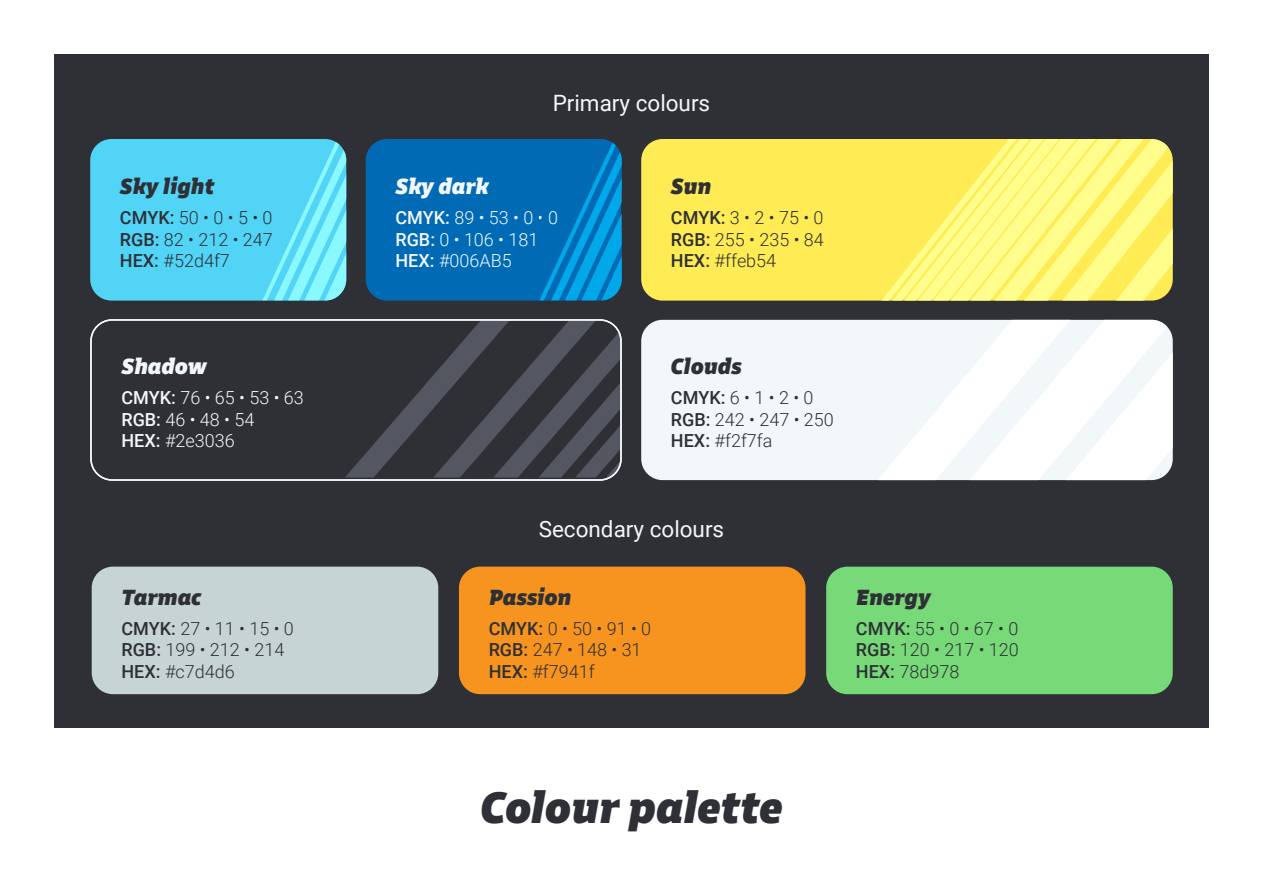
<style>
.page{position:relative;width:1263px;height:893px;background:#fff}
.page>*{position:absolute;margin:0;border:0;box-sizing:border-box;transform-origin:0 0}
.t1{font:italic 45px "Enra Semi Var";color:#2e3036}
.t2{font:italic 22.5px "Enra Semi Var";color:#2e3036}
.t3{font:22.5px "Roboto";color:#f2f7fa}
.t4{font:italic 22.5px "Enra Semi Var";color:#f2f7fa}
.t5{font:300 18px/21.6px "Roboto";color:#2e3036;text-align:justify}
.t6{font:300 18px/21.6px "Roboto";color:#f2f7fa}
.s1{font-weight:500}
</style>
<div class="page">
<div style="left:54px;top:54px;width:1155px;height:673px;background:#2e3036"></div>
<div style="left:826px;top:567px;width:347px;height:127px;background:#78d978;border-radius:21px"></div>
<div style="left:641px;top:320px;width:532px;height:160px;background:#f2f7fa;border-radius:21px"></div>
<div style="left:641px;top:139px;width:532px;height:162px;background:#ffeb54;border-radius:21px"></div>
<div style="left:459px;top:567px;width:346px;height:127px;background:#f7941f;border-radius:21px"></div>
<div style="left:90px;top:139px;width:256px;height:162px;background:#52d4f7;border-radius:21px"></div>
<div style="left:366px;top:139px;width:256px;height:162px;background:#006ab5;border-radius:21px"></div>
<div style="left:92px;top:567px;width:346px;height:127px;background:#c7d4d6;border-radius:21px"></div>
<svg style="left:881px;top:139px;width:292px;height:162px;fill:#fffe8d"></svg>
<svg style="left:879px;top:320px;width:294px;height:160px;fill:#fff"></svg>
<svg style="left:345px;top:322px;width:274px;height:155px"></svg>
<div style="left:90px;top:319px;width:532px;height:162px;border:2px solid #f2f7fa;border-radius:21px"></div>
<svg style="left:539px;top:139px;width:83px;height:162px"></svg>
<svg style="left:262px;top:139px;width:84px;height:162px"></svg>
<p class="t2" style="left:120px;top:169px;width:96px">Sky light</p>
<p class="t5" style="left:120px;top:206px;width:154px"><span class="s1">CMYK:</span> 50 • 0 • 5 • 0<br><span class="s1">RGB:</span> 82 • 212 • 247<br><span class="s1">HEX:</span> #52d4f7</p>
<p class="t4" style="left:121px;top:350px;width:87px">Shadow</p>
<p class="t6" style="left:121px;top:386px;width:184px"><span class="s1">CMYK:</span> 76 • 65 • 53 • 63<br><span class="s1">RGB:</span> 46 • 48 • 54<br><span class="s1">HEX:</span> #2e3036</p>
<p class="t2" style="left:121px;top:580px;width:81px">Tarmac</p>
<p class="t5" style="left:121px;top:617px;width:174px;text-align:left"><span class="s1">CMYK:</span> 27 • 11 • 15 • 0<br><span class="s1">RGB:</span> 199 • 212 • 214<br><span class="s1">HEX:</span> #c7d4d6</p>
<p class="t3" style="left:553px;top:87px;width:159px">Primary colours</p>
<p class="t4" style="left:395px;top:169px;width:95px">Sky dark</p>
<p class="t6" style="left:395px;top:206px;width:164px"><span class="s1">CMYK:</span> 89 • 53 • 0 • 0<br><span class="s1">RGB:</span> 0 • 106 • 181<br><span class="s1">HEX:</span> #006AB5</p>
<p class="t2" style="left:671px;top:169px;width:42px">Sun</p>
<p class="t5" style="left:671px;top:206px;width:154px"><span class="s1">CMYK:</span> 3 • 2 • 75 • 0<br><span class="s1">RGB:</span> 255 • 235 • 84<br><span class="s1">HEX:</span> #ffeb54</p>
<p class="t2" style="left:671px;top:350px;width:72px">Clouds</p>
<p class="t5" style="left:671px;top:386px;width:164px;text-align:left"><span class="s1">CMYK:</span> 6 • 1 • 2 • 0<br><span class="s1">RGB:</span> 242 • 247 • 250<br><span class="s1">HEX:</span> #f2f7fa</p>
<p class="t3" style="left:539px;top:513px;width:187px">Secondary colours</p>
<p class="t2" style="left:489px;top:580px;width:84px">Passion</p>
<p class="t5" style="left:489px;top:617px;width:164px;text-align:left"><span class="s1">CMYK:</span> 0 • 50 • 91 • 0<br><span class="s1">RGB:</span> 247 • 148 • 31<br><span class="s1">HEX:</span> #f7941f</p>
<p class="t2" style="left:856px;top:580px;width:76px">Energy</p>
<p class="t5" style="left:856px;top:617px;width:164px"><span class="s1">CMYK:</span> 55 • 0 • 67 • 0<br><span class="s1">RGB:</span> 120 • 217 • 120<br><span class="s1">HEX:</span> 78d978</p>
<h1 class="t1" style="left:480px;top:774px;width:303px">Colour palette</h1>
</div>
